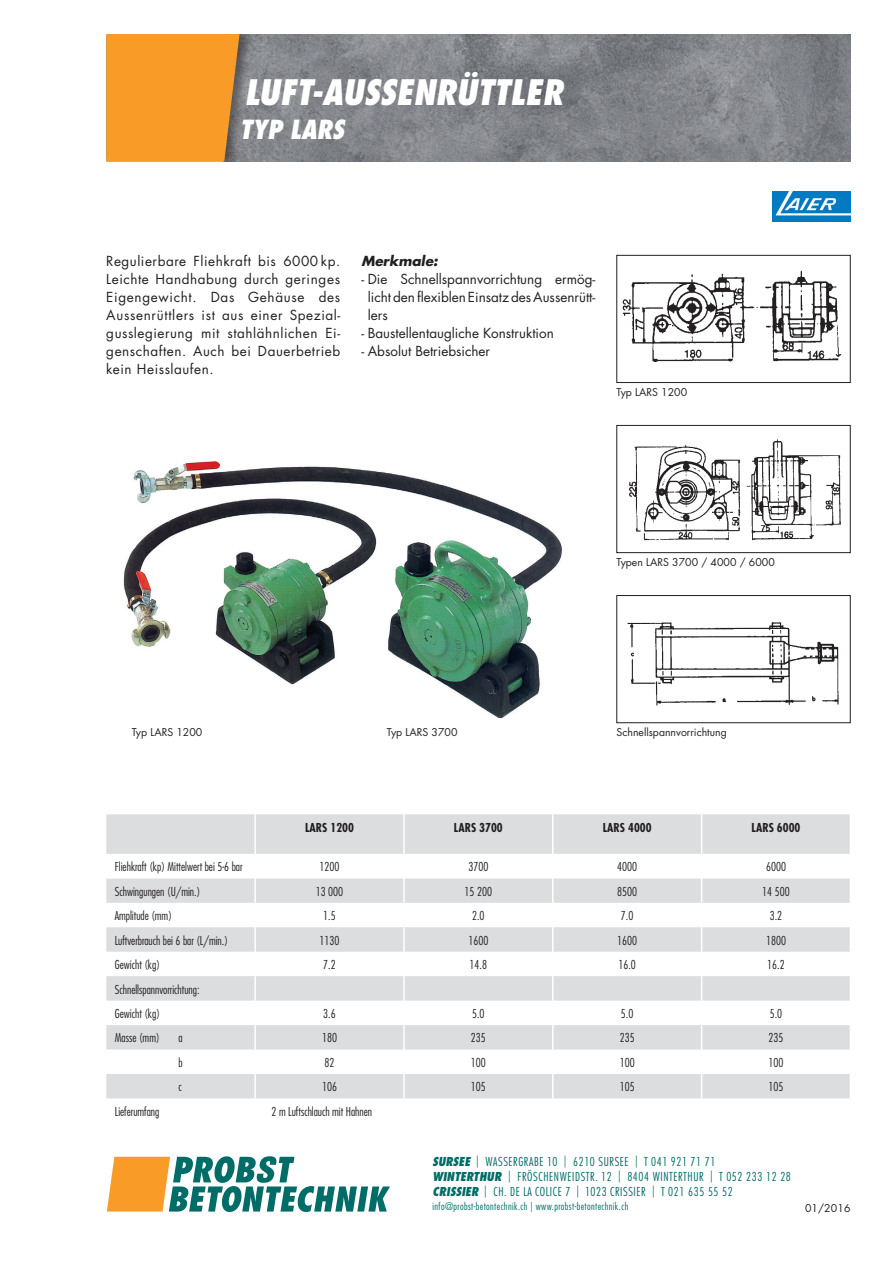
<style>
.page{position:relative;width:893px;height:1263px;background:#fff}
.page>*{position:absolute;margin:0;border:0;box-sizing:border-box;transform-origin:0 0}
.t1{font:italic 800 condensed 34.2px "Futura LT Pro";color:#fff}
.t2{font:italic 800 condensed 25.65px "Futura LT Pro";color:#fff}
._04_GT{font:13.5px/18px "Futura LT Pro";color:#231f20;text-align:justify}
.t3{font:italic 700 13.5px "Futura LT Pro";color:#231f20}
._06_Tabelle_8_10pt{font:300 condensed 12px "Futura LT Pro";color:#231f20}
.t4{font:300 condensed 12px/15px "Futura LT Pro";letter-spacing:.05em;color:#006c67}
._06_Tabelle_8_10pt-2{font:700 condensed 12px "Futura LT Pro";color:#231f20}
.t5{font:10.5px "Futura LT Pro";color:#231f20}
.t6{font:300 condensed 10.2px "Futura LT Pro";letter-spacing:.04em;color:#006c67}
.s1{font-weight:800;font-style:italic}
</style>
<div class="page">
<img style="left:254px;top:34px;width:596px;height:128px">
<div style="left:106px;top:34px;width:148px;height:128px;background:#231f20;opacity:.5"></div>
<svg style="left:106px;top:34px;width:134px;height:128px;background:#ef982b"></svg>
<svg style="left:107px;top:1156px;width:283px;height:56px"></svg>
<img style="left:123px;top:461px;width:439px;height:258px">
<img style="left:616px;top:270px;width:235px;height:103px">
<img style="left:629px;top:430px;width:222px;height:116px">
<div style="left:106px;top:814px;width:744px;height:40px;background:#dcdddf"></div>
<hr style="left:254px;top:814px;width:2px;height:40px;background:#fff">
<hr style="left:403px;top:814px;width:2px;height:40px;background:#fff">
<hr style="left:552px;top:814px;width:2px;height:40px;background:#fff">
<hr style="left:701px;top:814px;width:1px;height:40px;background:#fff">
<svg style="left:106px;top:878px;width:744px;height:221px"></svg>
<img style="left:773px;top:191px;width:77px;height:30px">
<div style="left:617px;top:595px;width:233px;height:128px;border:1px solid #231f20"></div>
<div style="left:617px;top:255px;width:233px;height:128px;border:1px solid #231f20"></div>
<div style="left:617px;top:425px;width:233px;height:128px;border:1px solid #231f20"></div>
<img style="left:616px;top:613px;width:235px;height:101px">
<p class="t1" style="left:244px;top:70px;width:320px">LUFT-AUSSENRÜTTLER</p>
<p class="t2" style="left:240px;top:113px;width:106px">TYP LARS</p>
<p class="_04_GT" style="left:106px;top:252px;width:235px">Regulierbare Fliehkraft bis 6000 kp.<br>Leichte Handhabung durch geringes Eigengewicht. Das Gehäuse des Aussenrüttlers ist aus einer Spezial&shy;gusslegierung mit stahlähnlichen Ei&shy;genschaften. Auch bei Dauerbetrieb kein Heisslaufen.</p>
<p class="t3" style="left:361px;top:251px;width:78px">Merkmale:</p>
<p class="_04_GT" style="left:368px;top:270px;width:229px;text-indent:-6px">- Die Schnellspannvorrichtung ermög&shy;licht den flexiblen Einsatz des Aussenrütt&shy;lers</p>
<p class="_04_GT" style="left:361px;top:324px;width:194px">- Baustellentaugliche Konstruktion</p>
<p class="_04_GT" style="left:361px;top:342px;width:130px">- Absolut Betriebsicher</p>
<p class="t5" style="left:617px;top:385px;width:72px">Typ LARS 1200</p>
<p class="t5" style="left:617px;top:555px;width:160px">Typen LARS 3700 / 4000 / 6000</p>
<p class="t5" style="left:132px;top:725px;width:72px">Typ LARS 1200</p>
<p class="t5" style="left:387px;top:725px;width:72px">Typ LARS 3700</p>
<p class="t5" style="left:617px;top:725px;width:112px">Schnellspannvorrichtung</p>
<p class="_06_Tabelle_8_10pt-2" style="left:305px;top:819px;width:50px">LARS 1200</p>
<p class="_06_Tabelle_8_10pt-2" style="left:454px;top:819px;width:50px">LARS 3700</p>
<p class="_06_Tabelle_8_10pt-2" style="left:603px;top:819px;width:50px">LARS 4000</p>
<p class="_06_Tabelle_8_10pt-2" style="left:752px;top:819px;width:50px">LARS 6000</p>
<p class="_06_Tabelle_8_10pt" style="left:115px;top:859px;width:129px">Fliehkraft (kp) Mittelwert bei 5-6 bar</p>
<p class="_06_Tabelle_8_10pt" style="left:320px;top:859px;width:21px">1200</p>
<p class="_06_Tabelle_8_10pt" style="left:468px;top:859px;width:21px">3700</p>
<p class="_06_Tabelle_8_10pt" style="left:617px;top:859px;width:21px">4000</p>
<p class="_06_Tabelle_8_10pt" style="left:766px;top:859px;width:21px">6000</p>
<p class="_06_Tabelle_8_10pt" style="left:115px;top:884px;width:87px">Schwingungen (U/min.)</p>
<p class="_06_Tabelle_8_10pt" style="left:316px;top:884px;width:29px">13 000</p>
<p class="_06_Tabelle_8_10pt" style="left:465px;top:884px;width:29px">15 200</p>
<p class="_06_Tabelle_8_10pt" style="left:617px;top:884px;width:21px">8500</p>
<p class="_06_Tabelle_8_10pt" style="left:762px;top:884px;width:29px">14 500</p>
<p class="_06_Tabelle_8_10pt" style="left:115px;top:908px;width:59px">Amplitude (mm)</p>
<p class="_06_Tabelle_8_10pt" style="left:323px;top:908px;width:14px">1.5</p>
<p class="_06_Tabelle_8_10pt" style="left:472px;top:908px;width:14px">2.0</p>
<p class="_06_Tabelle_8_10pt" style="left:621px;top:908px;width:14px">7.0</p>
<p class="_06_Tabelle_8_10pt" style="left:770px;top:908px;width:14px">3.2</p>
<p class="_06_Tabelle_8_10pt" style="left:115px;top:932px;width:115px">Luftverbrauch bei 6 bar (L/min.)</p>
<p class="_06_Tabelle_8_10pt" style="left:320px;top:932px;width:21px">1130</p>
<p class="_06_Tabelle_8_10pt" style="left:468px;top:932px;width:21px">1600</p>
<p class="_06_Tabelle_8_10pt" style="left:617px;top:932px;width:21px">1600</p>
<p class="_06_Tabelle_8_10pt" style="left:766px;top:932px;width:21px">1800</p>
<p class="_06_Tabelle_8_10pt" style="left:115px;top:957px;width:47px">Gewicht (kg)</p>
<p class="_06_Tabelle_8_10pt" style="left:323px;top:957px;width:14px">7.2</p>
<p class="_06_Tabelle_8_10pt" style="left:470px;top:957px;width:19px">14.8</p>
<p class="_06_Tabelle_8_10pt" style="left:618px;top:957px;width:19px">16.0</p>
<p class="_06_Tabelle_8_10pt" style="left:767px;top:957px;width:19px">16.2</p>
<p class="_06_Tabelle_8_10pt" style="left:115px;top:981px;width:86px">Schnellspannvorrichtung:</p>
<p class="_06_Tabelle_8_10pt" style="left:115px;top:1006px;width:47px">Gewicht (kg)</p>
<p class="_06_Tabelle_8_10pt" style="left:323px;top:1006px;width:14px">3.6</p>
<p class="_06_Tabelle_8_10pt" style="left:472px;top:1006px;width:14px">5.0</p>
<p class="_06_Tabelle_8_10pt" style="left:621px;top:1006px;width:14px">5.0</p>
<p class="_06_Tabelle_8_10pt" style="left:770px;top:1006px;width:14px">5.0</p>
<p class="_06_Tabelle_8_10pt" style="left:115px;top:1030px;width:46px">Masse (mm)</p>
<p class="_06_Tabelle_8_10pt" style="left:179px;top:1030px;width:6px">a</p>
<p class="_06_Tabelle_8_10pt" style="left:322px;top:1030px;width:16px">180</p>
<p class="_06_Tabelle_8_10pt" style="left:471px;top:1030px;width:16px">235</p>
<p class="_06_Tabelle_8_10pt" style="left:620px;top:1030px;width:16px">235</p>
<p class="_06_Tabelle_8_10pt" style="left:768px;top:1030px;width:16px">235</p>
<p class="_06_Tabelle_8_10pt" style="left:179px;top:1055px;width:6px">b</p>
<p class="_06_Tabelle_8_10pt" style="left:325px;top:1055px;width:11px">82</p>
<p class="_06_Tabelle_8_10pt" style="left:471px;top:1055px;width:16px">100</p>
<p class="_06_Tabelle_8_10pt" style="left:620px;top:1055px;width:16px">100</p>
<p class="_06_Tabelle_8_10pt" style="left:768px;top:1055px;width:16px">100</p>
<p class="_06_Tabelle_8_10pt" style="left:179px;top:1079px;width:5px">c</p>
<p class="_06_Tabelle_8_10pt" style="left:322px;top:1079px;width:16px">106</p>
<p class="_06_Tabelle_8_10pt" style="left:471px;top:1079px;width:16px">105</p>
<p class="_06_Tabelle_8_10pt" style="left:620px;top:1079px;width:16px">105</p>
<p class="_06_Tabelle_8_10pt" style="left:768px;top:1079px;width:16px">105</p>
<p class="_06_Tabelle_8_10pt" style="left:115px;top:1104px;width:46px">Lieferumfang</p>
<p class="_06_Tabelle_8_10pt" style="left:272px;top:1104px;width:102px">2 m Luftschlauch mit Hahnen</p>
<p class="t4" style="left:432px;top:1154px;width:360px"><span class="s1">SURSEE</span> | WASSERGRABE 10 | 6210 SURSEE | T 041 921 71 71<br><span class="s1">WINTERTHUR</span> | FRÖSCHENWEIDSTR. 12 | 8404 WINTERTHUR | T 052 233 12 28<br><span class="s1">CRISSIER</span> | CH. DE LA COLICE 7 | 1023 CRISSIER | T 021 635 55 52</p>
<p class="t6" style="left:432px;top:1200px;width:197px">info@probst-betontechnik.ch | www.probst-betontechnik.ch</p>
<p class="t5" style="left:805px;top:1201px;width:47px">01/2016</p>
</div>
